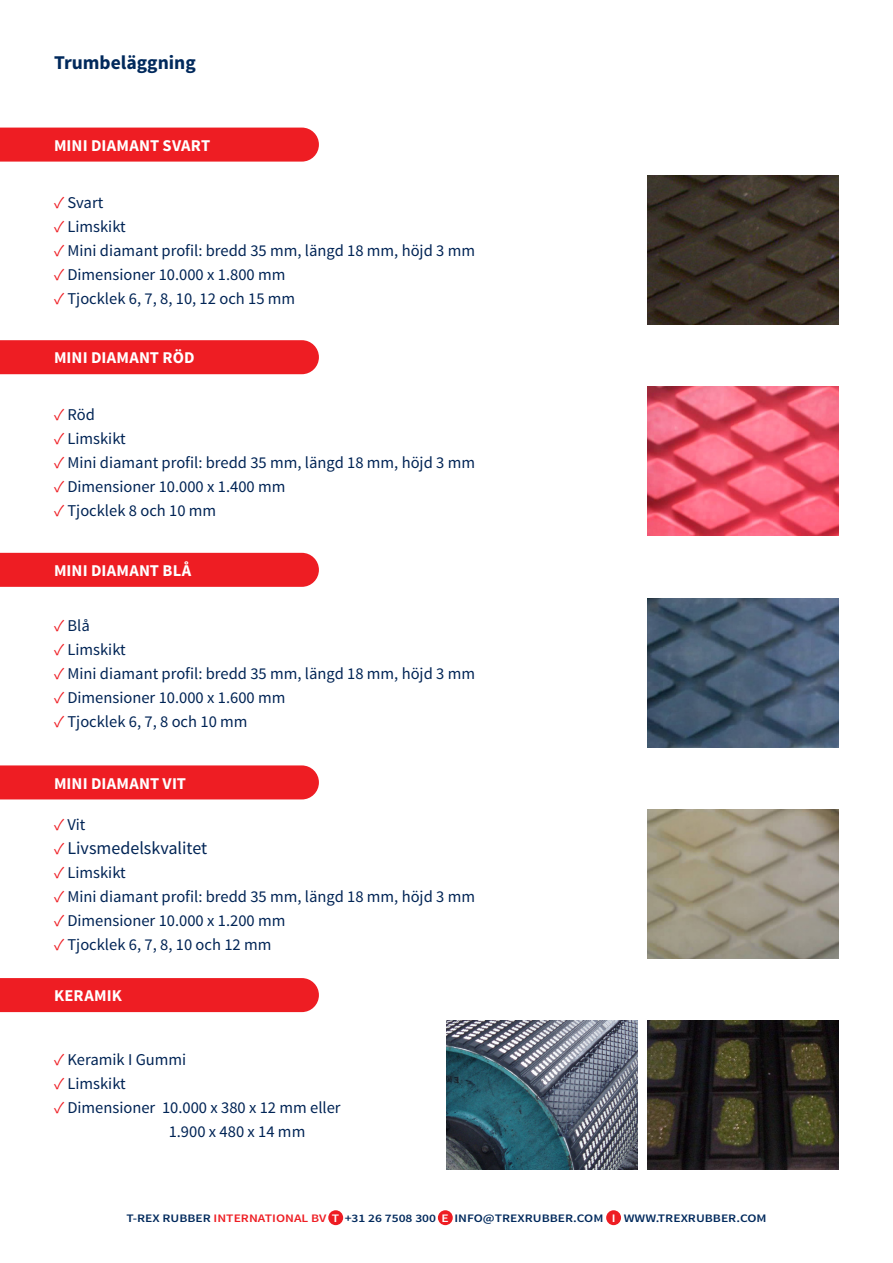
<style>
.page{position:relative;width:893px;height:1263px;background:#fff}
.page>*{position:absolute;margin:0;border:0;box-sizing:border-box;transform-origin:0 0}
.t1{font:700 19.5px "Source Sans Pro";color:#00295c}
.t2{font:18px "Source Sans Pro";color:#002455}
.t3{font:16.5px "Source Sans Pro";color:#002455}
.Titels{font:700 16.5px "Source Sans Pro";letter-spacing:.005em;color:#fff}
.t4{font:600 11.55px "Source Sans Pro";color:#00295c;scale:1.18 1}
.s1{color:#ee1d23}
.s2{font-size:16.5px;color:#ee1d23}
.s3{color:#fff}
</style>
<div class="page">
<img style="left:648px;top:1020px;width:190px;height:149px">
<img style="left:446px;top:1020px;width:191px;height:149px">
<img style="left:648px;top:387px;width:190px;height:149px">
<img style="left:648px;top:809px;width:190px;height:149px">
<img style="left:648px;top:598px;width:190px;height:149px">
<img style="left:648px;top:176px;width:190px;height:149px">
<div style="left:328px;top:1210px;width:15px;height:15px;background:#ee1d23;border-radius:50%"></div>
<div style="left:438px;top:1210px;width:15px;height:15px;background:#ee1d23;border-radius:50%"></div>
<div style="left:606px;top:1210px;width:15px;height:15px;background:#ee1d23;border-radius:50%"></div>
<div style="left:0;top:128px;width:319px;height:34px;background:#ee1d23"></div>
<div style="left:0;top:340px;width:319px;height:34px;background:#ee1d23"></div>
<div style="left:0;top:553px;width:319px;height:34px;background:#ee1d23"></div>
<div style="left:0;top:765px;width:319px;height:34px;background:#ee1d23"></div>
<div style="left:0;top:978px;width:319px;height:34px;background:#ee1d23"></div>
<p class="t1" style="left:54px;top:50px;width:143px">Trumbeläggning</p>
<p class="Titels" style="left:54px;top:135px;width:158px">MINI DIAMANT SVART</p>
<p class="t3" style="left:54px;top:193px;width:51px"><span class="s1">✓</span> Svart</p>
<p class="t3" style="left:54px;top:217px;width:73px"><span class="s1">✓</span> Limskikt</p>
<p class="t3" style="left:54px;top:241px;width:423px"><span class="s1">✓</span> Mini diamant profil: bredd 35 mm, längd 18 mm, höjd 3 mm</p>
<p class="t3" style="left:54px;top:265px;width:233px"><span class="s1">✓</span> Dimensioner 10.000 x 1.800 mm</p>
<p class="t3" style="left:54px;top:289px;width:243px"><span class="s1">✓</span> Tjocklek 6, 7, 8, 10, 12 och 15 mm</p>
<p class="Titels" style="left:54px;top:347px;width:142px">MINI DIAMANT RÖD</p>
<p class="t3" style="left:54px;top:404px;width:42px"><span class="s1">✓</span> Röd</p>
<p class="t3" style="left:54px;top:428px;width:73px"><span class="s1">✓</span> Limskikt</p>
<p class="t3" style="left:54px;top:452px;width:423px"><span class="s1">✓</span> Mini diamant profil: bredd 35 mm, längd 18 mm, höjd 3 mm</p>
<p class="t3" style="left:54px;top:476px;width:233px"><span class="s1">✓</span> Dimensioner 10.000 x 1.400 mm</p>
<p class="t3" style="left:54px;top:500px;width:164px"><span class="s1">✓</span> Tjocklek 8 och 10 mm</p>
<p class="Titels" style="left:54px;top:560px;width:139px">MINI DIAMANT BLÅ</p>
<p class="t3" style="left:54px;top:615px;width:37px"><span class="s1">✓</span> Blå</p>
<p class="t3" style="left:54px;top:639px;width:73px"><span class="s1">✓</span> Limskikt</p>
<p class="t3" style="left:54px;top:663px;width:423px"><span class="s1">✓</span> Mini diamant profil: bredd 35 mm, längd 18 mm, höjd 3 mm</p>
<p class="t3" style="left:54px;top:687px;width:233px"><span class="s1">✓</span> Dimensioner 10.000 x 1.600 mm</p>
<p class="t3" style="left:54px;top:711px;width:195px"><span class="s1">✓</span> Tjocklek 6, 7, 8 och 10 mm</p>
<p class="Titels" style="left:54px;top:772px;width:134px">MINI DIAMANT VIT</p>
<p class="t3" style="left:54px;top:814px;width:33px"><span class="s1">✓</span> Vit</p>
<p class="t2" style="left:54px;top:837px;width:155px"><span class="s2">✓</span> Livsmedelskvalitet</p>
<p class="t3" style="left:54px;top:862px;width:73px"><span class="s1">✓</span> Limskikt</p>
<p class="t3" style="left:54px;top:886px;width:423px"><span class="s1">✓</span> Mini diamant profil: bredd 35 mm, längd 18 mm, höjd 3 mm</p>
<p class="t3" style="left:54px;top:910px;width:233px"><span class="s1">✓</span> Dimensioner 10.000 x 1.200 mm</p>
<p class="t3" style="left:54px;top:934px;width:219px"><span class="s1">✓</span> Tjocklek 6, 7, 8, 10 och 12 mm</p>
<p class="Titels" style="left:54px;top:985px;width:69px">KERAMIK</p>
<p class="t3" style="left:54px;top:1049px;width:134px"><span class="s1">✓</span> Keramik I Gummi</p>
<p class="t3" style="left:54px;top:1073px;width:73px"><span class="s1">✓</span> Limskikt</p>
<p class="t3" style="left:54px;top:1097px;width:288px"><span class="s1">✓</span> Dimensioner 10.000 x 380 x 12 mm eller</p>
<p class="t3" style="left:169px;top:1121px;width:138px">1.900 x 480 x 14 mm</p>
<p class="t4" style="left:126px;top:1211px;width:544px">T-REX RUBBER <span class="s1">INTERNATIONAL BV</span> <span class="s3">T</span> +31 26 7508 300 <span class="s3">E</span> INFO@TREXRUBBER.COM <span class="s3">I</span> WWW.TREXRUBBER.COM</p>
</div>
